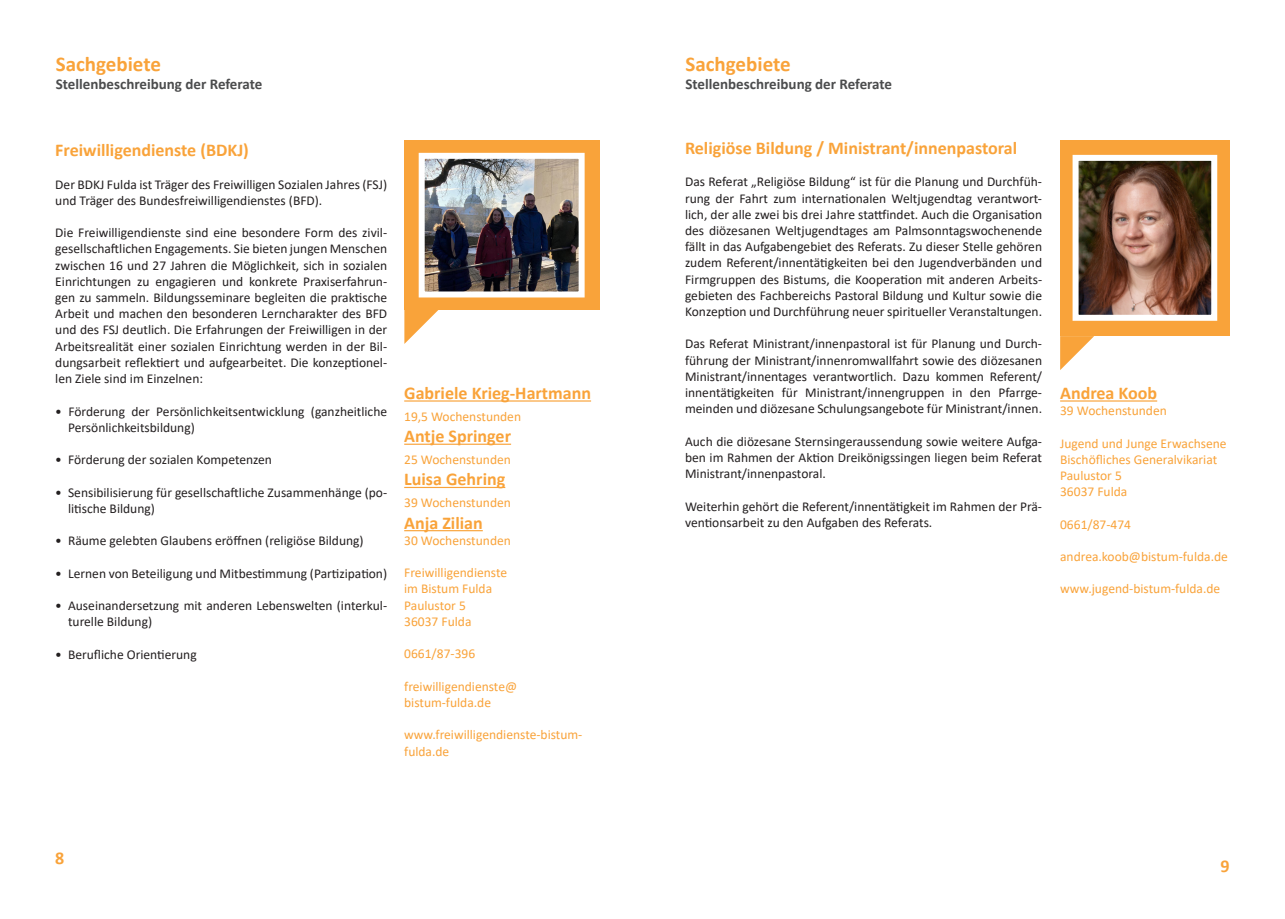
<style>
.page{position:relative;width:1285px;height:919px;background:#fff}
.page>*{position:absolute;margin:0;border:0;box-sizing:border-box;transform-origin:0 0}
.t1{font:700 21px "Calibri";color:#f9a33a}
.t2{font:700 18px "Calibri";color:#f9a33a}
.t3{font:700 15px "Calibri";color:#4b4c4d}
.t4{font:13.5px/16.2px "Calibri";color:#231f20}
.t5{font:13.5px/16.2px "Calibri";color:#f9a33a}
</style>
<div class="page">
<hr style="left:404px;top:400px;width:187px;height:1px;background:#f9a33a">
<hr style="left:404px;top:443px;width:107px;height:2px;background:#f9a33a">
<hr style="left:404px;top:487px;width:101px;height:1px;background:#f9a33a">
<hr style="left:404px;top:530px;width:78px;height:1px;background:#f9a33a">
<svg style="left:1060px;top:336px;width:33px;height:34px"></svg>
<div style="left:1059px;top:140px;width:170px;height:196px;background:#f9a33a"></div>
<img style="left:1079px;top:162px;width:130px;height:152px">
<div style="left:1072px;top:155px;width:144px;height:166px;border:6px solid #fff"></div>
<hr style="left:1059px;top:400px;width:97px;height:1px;background:#f9a33a">
<svg style="left:404px;top:310px;width:34px;height:34px"></svg>
<div style="left:404px;top:140px;width:196px;height:170px;background:#f9a33a"></div>
<img style="left:425px;top:160px;width:152px;height:130px">
<div style="left:418px;top:153px;width:166px;height:144px;border:6px solid #fff"></div>
<h1 class="t1" style="left:56px;top:49px;width:107px">Sachgebiete</h1>
<p class="t3" style="left:56px;top:73px;width:208px">Stellenbeschreibung der Referate</p>
<h2 class="t2" style="left:55px;top:137px;width:195px">Freiwilligendienste (BDKJ)</h2>
<p class="t4" style="left:55px;top:176px;width:333px">Der BDKJ Fulda ist Träger des Freiwilligen Sozialen Jahres (FSJ) und Träger des Bundesfreiwilligendienstes (BFD).</p>
<p class="t4" style="left:55px;top:224px;width:333px;text-align:justify">Die Freiwilligendienste sind eine besondere Form des zivil&shy;gesellschaftlichen Engagements. Sie bieten jungen Menschen zwischen 16 und 27 Jahren die Möglichkeit, sich in sozialen Einrichtungen zu engagieren und konkrete Praxiserfahrun&shy;gen zu sammeln. Bildungsseminare begleiten die praktische Arbeit und machen den besonderen Lerncharakter des BFD und des FSJ deutlich. Die Erfahrungen der Freiwilligen in der Arbeitsrealität einer sozialen Einrichtung werden in der Bil&shy;dungsarbeit reflektiert und aufgearbeitet. Die konzeptionel&shy;len Ziele sind im Einzelnen:</p>
<p class="t4" style="left:68px;top:402px;width:320px;text-indent:-13px">• Förderung der Persönlichkeitsentwicklung (ganzheitliche<br>Persönlichkeitsbildung)</p>
<p class="t4" style="left:55px;top:451px;width:218px">• Förderung der sozialen Kompetenzen</p>
<p class="t4" style="left:68px;top:483px;width:320px;text-indent:-13px">• Sensibilisierung für gesellschaftliche Zusammenhänge (po&shy;litische Bildung)</p>
<p class="t4" style="left:55px;top:532px;width:310px">• Räume gelebten Glaubens eröffnen (religiöse Bildung)</p>
<p class="t4" style="left:55px;top:564px;width:333px">• Lernen von Beteiligung und Mitbestimmung (Partizipation)</p>
<p class="t4" style="left:68px;top:597px;width:320px;text-indent:-13px">• Auseinandersetzung mit anderen Lebenswelten (interkul&shy;turelle Bildung)</p>
<p class="t4" style="left:55px;top:645px;width:143px">• Berufliche Orientierung</p>
<h2 class="t2" style="left:404px;top:380px;width:188px">Gabriele Krieg-Hartmann</h2>
<p class="t5" style="left:404px;top:407px;width:118px">19,5 Wochenstunden</p>
<h2 class="t2" style="left:404px;top:423px;width:108px">Antje Springer</h2>
<p class="t5" style="left:404px;top:451px;width:108px">25 Wochenstunden</p>
<h2 class="t2" style="left:404px;top:466px;width:103px">Luisa Gehring</h2>
<p class="t5" style="left:404px;top:494px;width:108px">39 Wochenstunden</p>
<h2 class="t2" style="left:404px;top:510px;width:80px">Anja Zilian</h2>
<p class="t5" style="left:404px;top:532px;width:108px">30 Wochenstunden</p>
<p class="t5" style="left:404px;top:564px;width:104px">Freiwilligendienste im Bistum Fulda<br>Paulustor 5<br>36037 Fulda</p>
<p class="t5" style="left:404px;top:645px;width:72px">0661/87-396</p>
<p class="t5" style="left:404px;top:677px;width:114px">freiwilligendienste@ bistum-fulda.de</p>
<p class="t5" style="left:404px;top:726px;width:180px">www.freiwilligendienste-bistum&shy;fulda.de</p>
<h2 class="t2" style="left:55px;top:844px;width:11px">8</h2>
<h1 class="t1" style="left:685px;top:49px;width:107px">Sachgebiete</h1>
<p class="t3" style="left:685px;top:73px;width:208px">Stellenbeschreibung der Referate</p>
<h2 class="t2" style="left:685px;top:135px;width:333px">Religiöse Bildung / Ministrant/innenpastoral</h2>
<p class="t4" style="left:685px;top:173px;width:358px;text-align:justify">Das Referat „Religiöse Bildung“ ist für die Planung und Durchfüh&shy;rung der Fahrt zum internationalen Weltjugendtag verantwort&shy;lich, der alle zwei bis drei Jahre stattfindet. Auch die Organisation des diözesanen Weltjugendtages am Palmsonntagswochenende fällt in das Aufgabengebiet des Referats. Zu dieser Stelle gehören zudem Referent/innentätigkeiten bei den Jugendverbänden und Firmgruppen des Bistums, die Kooperation mit anderen Arbeits&shy;gebieten des Fachbereichs Pastoral Bildung und Kultur sowie die Konzeption und Durchführung neuer spiritueller Veranstaltungen.</p>
<p class="t4" style="left:685px;top:335px;width:358px;text-align:justify">Das Referat Ministrant/innenpastoral ist für Planung und Durch&shy;führung der Ministrant/innenromwallfahrt sowie des diözesanen Ministrant/innentages verantwortlich. Dazu kommen Referent/ innentätigkeiten für Ministrant/innengruppen in den Pfarrge&shy;meinden und diözesane Schulungsangebote für Ministrant/innen.</p>
<p class="t4" style="left:685px;top:432px;width:358px;text-align:justify">Auch die diözesane Sternsingeraussendung sowie weitere Aufga&shy;ben im Rahmen der Aktion Dreikönigssingen liegen beim Referat Ministrant/innenpastoral.</p>
<p class="t4" style="left:685px;top:497px;width:358px">Weiterhin gehört die Referent/innentätigkeit im Rahmen der Prä&shy;ventionsarbeit zu den Aufgaben des Referats.</p>
<h2 class="t2" style="left:1059px;top:380px;width:99px">Andrea Koob</h2>
<p class="t5" style="left:1059px;top:402px;width:108px">39 Wochenstunden</p>
<p class="t5" style="left:1059px;top:434px;width:168px">Jugend und Junge Erwachsene<br>Bischöfliches Generalvikariat<br>Paulustor 5<br>36037 Fulda</p>
<p class="t5" style="left:1059px;top:515px;width:72px">0661/87-474</p>
<p class="t5" style="left:1059px;top:548px;width:169px">andrea.koob@bistum-fulda.de</p>
<p class="t5" style="left:1059px;top:580px;width:161px">www.jugend-bistum-fulda.de</p>
<h2 class="t2" style="left:1220px;top:853px;width:11px">9</h2>
</div>
